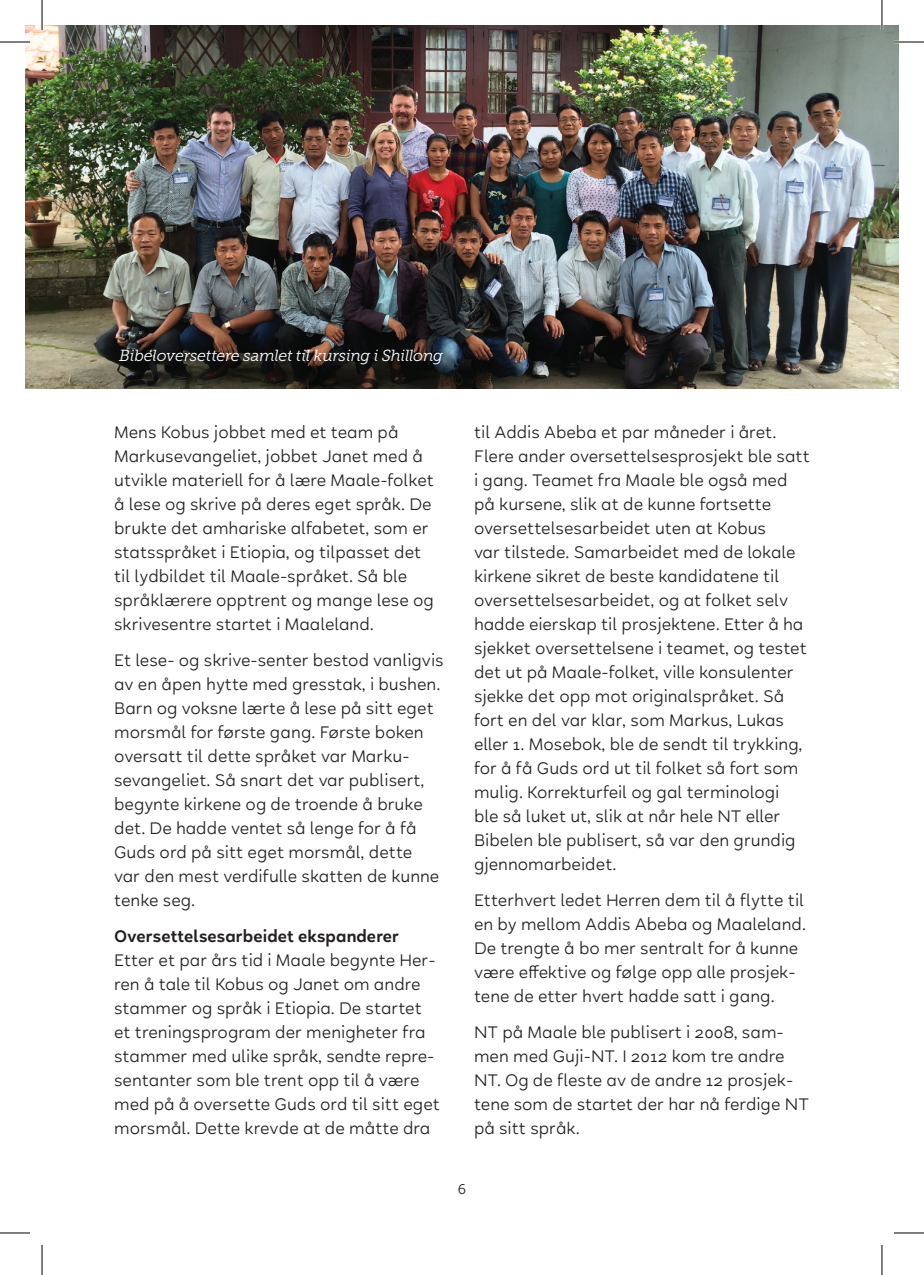
<style>
.page{position:relative;width:924px;height:1275px;background:#fff}
.page>*{position:absolute;margin:0;border:0;box-sizing:border-box;transform-origin:0 0}
.t1{font:18px/24px "Halcyon";color:#231f20}
.t2{font:600 18px "Halcyon";color:#231f20}
.t3{font:italic 16px "Museo Slab 300";letter-spacing:-.015em;color:#fff}
.t4{font:14px "Museo Slab 300";color:#231f20}
</style>
<div class="page">
<img style="left:25px;top:25px;width:873px;height:363px">
<hr style="left:0;top:41px;width:30px;height:2px;background:#fff">
<hr style="left:893px;top:41px;width:30px;height:2px;background:#fff">
<hr style="left:41px;top:0;width:2px;height:30px;background:#fff">
<hr style="left:880px;top:0;width:2px;height:30px;background:#fff">
<hr style="left:0;top:42px;width:30px;height:1px;background:#000">
<hr style="left:893px;top:42px;width:30px;height:1px;background:#000">
<hr style="left:0;top:1232px;width:30px;height:1px;background:#000">
<hr style="left:893px;top:1232px;width:30px;height:1px;background:#000">
<hr style="left:42px;top:0;width:1px;height:30px;background:#000">
<hr style="left:42px;top:1245px;width:1px;height:30px;background:#000">
<hr style="left:881px;top:0;width:1px;height:30px;background:#000">
<hr style="left:881px;top:1245px;width:1px;height:30px;background:#000">
<p class="t3" style="left:119px;top:346px;width:325px">Bibeloversettere samlet til kursing i Shillong</p>
<p class="t1" style="left:114px;top:420px;width:321px">Mens Kobus jobbet med et team på Markusevangeliet, jobbet Janet med å utvikle materiell for å lære Maale-folket å lese og skrive på deres eget språk. De brukte det amhariske alfabetet, som er statsspråket i Etiopia, og tilpasset det til lydbildet til Maale-språket. Så ble språklærere opptrent og mange lese og skrivesentre startet i Maaleland.</p>
<p class="t1" style="left:114px;top:648px;width:331px">Et lese- og skrive-senter bestod vanligvis av en åpen hytte med gresstak, i bushen.<br>Barn og voksne lærte å lese på sitt eget morsmål for første gang. Første boken oversatt til dette språket var Marku&shy;sevangeliet. Så snart det var publisert, begynte kirkene og de troende å bruke det. De hadde ventet så lenge for å få Guds ord på sitt eget morsmål, dette<br>var den mest verdifulle skatten de kunne tenke seg.</p>
<p class="t2" style="left:114px;top:923px;width:286px">Oversettelsesarbeidet ekspanderer</p>
<p class="t1" style="left:114px;top:948px;width:327px">Etter et par års tid i Maale begynte Her&shy;ren å tale til Kobus og Janet om andre stammer og språk i Etiopia. De startet et treningsprogram der menigheter fra stammer med ulike språk, sendte repre&shy;sentanter som ble trent opp til å være med på å oversette Guds ord til sitt eget morsmål. Dette krevde at de måtte dra</p>
<p class="t1" style="left:474px;top:420px;width:337px">til Addis Abeba et par måneder i året.<br>Flere ander oversettelsesprosjekt ble satt i gang. Teamet fra Maale ble også med på kursene, slik at de kunne fortsette oversettelsesarbeidet uten at Kobus<br>var tilstede. Samarbeidet med de lokale kirkene sikret de beste kandidatene til oversettelsesarbeidet, og at folket selv hadde eierskap til prosjektene. Etter å ha sjekket oversettelsene i teamet, og testet det ut på Maale-folket, ville konsulenter sjekke det opp mot originalspråket. Så fort en del var klar, som Markus, Lukas eller 1. Mosebok, ble de sendt til trykking, for å få Guds ord ut til folket så fort som mulig. Korrekturfeil og gal terminologi<br>ble så luket ut, slik at når hele NT eller Bibelen ble publisert, så var den grundig gjennomarbeidet.</p>
<p class="t1" style="left:474px;top:887px;width:333px">Etterhvert ledet Herren dem til å flytte til en by mellom Addis Abeba og Maaleland.<br>De trengte å bo mer sentralt for å kunne være effektive og følge opp alle prosjek&shy;tene de etter hvert hadde satt i gang.</p>
<p class="t1" style="left:474px;top:1019px;width:336px">NT på Maale ble publisert i 2008, sam&shy;men med Guji-NT. I 2012 kom tre andre<br>NT. Og de fleste av de andre 12 prosjek&shy;tene som de startet der har nå ferdige NT på sitt språk.</p>
<p class="t4" style="left:457px;top:1182px;width:10px">6</p>
</div>
